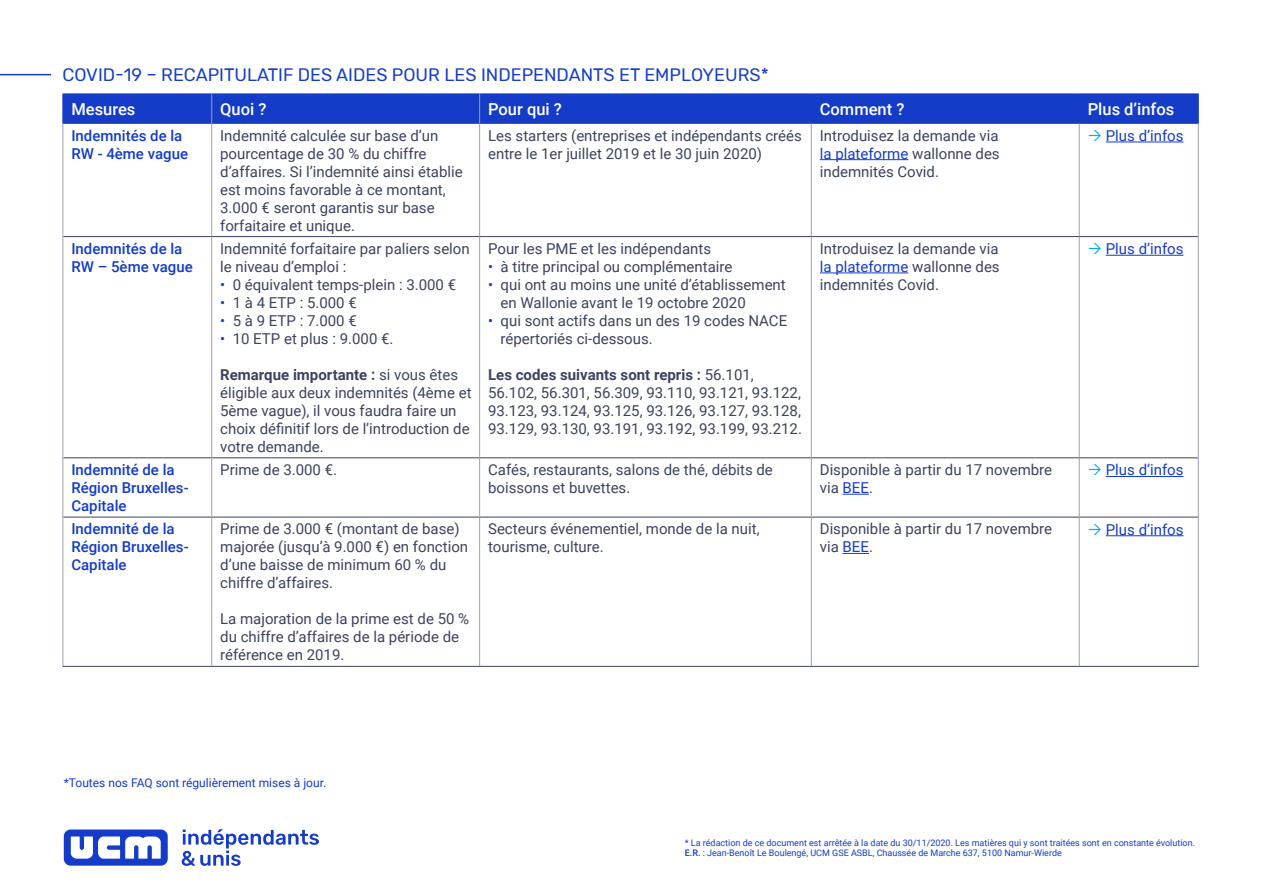
<style>
.page{position:relative;width:1263px;height:893px;background:#fff}
.page>*{position:absolute;margin:0;border:0;box-sizing:border-box;transform-origin:0 0}
.t1{font:18px "Rubik";color:#143cc8}
.t2{font:500 16.5px "Roboto";color:#fff}
.t3{font:15px/18px "Roboto";color:#3b435f}
.t4{font:500 15px/18px "Roboto";color:#143cc8}
.t5{font:15px "Roboto";color:#143cc8}
.t6{font:12px "Roboto";color:#143cc8}
.t7{font:9px/10.8px "Roboto";color:#143cc8}
.s1{color:#143cc8}
.s2{font-weight:700}
.s3{font-weight:500}
</style>
<div class="page">
<div style="left:64px;top:829px;width:104px;height:37px;background:#143cc8;border-radius:7px"></div>
<svg style="left:71px;top:836px;width:90px;height:23px"></svg>
<svg style="left:182px;top:829px;width:137px;height:37px"></svg>
<hr style="left:63px;top:123px;width:149px;height:1px;background:#3b435f">
<hr style="left:212px;top:123px;width:268px;height:1px;background:#3b435f">
<hr style="left:480px;top:123px;width:331px;height:1px;background:#3b435f">
<hr style="left:811px;top:123px;width:268px;height:1px;background:#3b435f">
<hr style="left:1079px;top:123px;width:120px;height:1px;background:#3b435f">
<hr style="left:63px;top:236px;width:149px;height:1px;background:#3b435f">
<hr style="left:212px;top:236px;width:268px;height:1px;background:#3b435f">
<hr style="left:480px;top:236px;width:331px;height:1px;background:#3b435f">
<hr style="left:811px;top:236px;width:268px;height:1px;background:#3b435f">
<hr style="left:1079px;top:236px;width:119px;height:1px;background:#3b435f">
<hr style="left:63px;top:457px;width:149px;height:1px;background:#3b435f">
<hr style="left:212px;top:457px;width:268px;height:1px;background:#3b435f">
<hr style="left:480px;top:457px;width:331px;height:1px;background:#3b435f">
<hr style="left:811px;top:457px;width:268px;height:1px;background:#3b435f">
<hr style="left:1079px;top:457px;width:119px;height:1px;background:#3b435f">
<hr style="left:63px;top:517px;width:149px;height:1px;background:#3b435f">
<hr style="left:212px;top:517px;width:268px;height:1px;background:#3b435f">
<hr style="left:480px;top:517px;width:331px;height:1px;background:#3b435f">
<hr style="left:811px;top:517px;width:268px;height:1px;background:#3b435f">
<hr style="left:1079px;top:517px;width:119px;height:1px;background:#3b435f">
<hr style="left:63px;top:666px;width:149px;height:1px;background:#3b435f">
<hr style="left:212px;top:666px;width:268px;height:1px;background:#3b435f">
<hr style="left:480px;top:666px;width:331px;height:1px;background:#3b435f">
<hr style="left:811px;top:666px;width:268px;height:1px;background:#3b435f">
<hr style="left:1079px;top:666px;width:120px;height:1px;background:#3b435f">
<hr style="left:63px;top:124px;width:1px;height:113px;background:#9da1af">
<hr style="left:211px;top:124px;width:1px;height:112px;background:#9da1af">
<hr style="left:479px;top:124px;width:1px;height:112px;background:#9da1af">
<hr style="left:811px;top:124px;width:1px;height:112px;background:#9da1af">
<hr style="left:1079px;top:124px;width:1px;height:112px;background:#9da1af">
<hr style="left:1198px;top:124px;width:1px;height:113px;background:#9da1af">
<hr style="left:63px;top:237px;width:1px;height:221px;background:#9da1af">
<hr style="left:211px;top:237px;width:1px;height:220px;background:#9da1af">
<hr style="left:479px;top:237px;width:1px;height:220px;background:#9da1af">
<hr style="left:811px;top:237px;width:1px;height:220px;background:#9da1af">
<hr style="left:1079px;top:237px;width:1px;height:220px;background:#9da1af">
<hr style="left:1198px;top:237px;width:1px;height:221px;background:#9da1af">
<hr style="left:63px;top:458px;width:1px;height:59px;background:#9da1af">
<hr style="left:211px;top:458px;width:1px;height:59px;background:#9da1af">
<hr style="left:479px;top:458px;width:1px;height:59px;background:#9da1af">
<hr style="left:811px;top:458px;width:1px;height:59px;background:#9da1af">
<hr style="left:1079px;top:458px;width:1px;height:59px;background:#9da1af">
<hr style="left:1198px;top:458px;width:1px;height:59px;background:#9da1af">
<hr style="left:63px;top:517px;width:1px;height:149px;background:#9da1af">
<hr style="left:211px;top:517px;width:1px;height:149px;background:#9da1af">
<hr style="left:479px;top:517px;width:1px;height:149px;background:#9da1af">
<hr style="left:811px;top:517px;width:1px;height:149px;background:#9da1af">
<hr style="left:1079px;top:517px;width:1px;height:149px;background:#9da1af">
<hr style="left:1198px;top:517px;width:1px;height:149px;background:#9da1af">
<div style="left:63px;top:94px;width:1136px;height:29px;background:#143cc8"></div>
<hr style="left:820px;top:159px;width:88px;height:1px;background:#143cc8">
<hr style="left:1106px;top:142px;width:77px;height:1px;background:#143cc8">
<hr style="left:820px;top:273px;width:88px;height:1px;background:#143cc8">
<hr style="left:1106px;top:255px;width:77px;height:1px;background:#143cc8">
<svg style="left:843px;top:494px;width:26px;height:1px"></svg>
<hr style="left:1106px;top:476px;width:77px;height:1px;background:#143cc8">
<svg style="left:843px;top:553px;width:26px;height:1px"></svg>
<hr style="left:1106px;top:535px;width:77px;height:1px;background:#143cc8">
<hr style="left:0;top:74px;width:51px;height:1px;background:#143cc8">
<p class="t1" style="left:63px;top:64px;width:708px">COVID-19 – RECAPITULATIF DES AIDES POUR LES INDEPENDANTS ET EMPLOYEURS*</p>
<p class="t2" style="left:71px;top:97px;width:66px">Mesures</p>
<p class="t2" style="left:220px;top:97px;width:48px">Quoi ?</p>
<p class="t2" style="left:488px;top:97px;width:75px">Pour qui ?</p>
<p class="t2" style="left:820px;top:97px;width:86px">Comment ?</p>
<p class="t2" style="left:1088px;top:97px;width:88px">Plus d’infos</p>
<p class="t4" style="left:71px;top:126px;width:118px">Indemnités de la<br>RW - 4ème vague</p>
<p class="t3" style="left:220px;top:126px;width:244px">Indemnité calculée sur base d’un pourcentage de 30 % du chiffre d’affaires. Si l’indemnité ainsi établie est moins favorable à ce montant,<br>3.000 € seront garantis sur base forfaitaire et unique.</p>
<p class="t3" style="left:488px;top:126px;width:315px">Les starters (entreprises et indépendants créés entre le 1er juillet 2019 et le 30 juin 2020)</p>
<p class="t3" style="left:820px;top:126px;width:181px;text-align:justify">Introduisez la demande via <span class="s1">la plateforme</span> wallonne des indemnités Covid.</p>
<p class="t5" style="left:1106px;top:125px;width:79px">Plus d’infos</p>
<p class="t4" style="left:71px;top:239px;width:123px">Indemnités de la<br>RW – 5ème vague</p>
<p class="t3" style="left:220px;top:239px;width:251px">Indemnité forfaitaire par paliers selon le niveau d’emploi :</p>
<p class="t3" style="left:220px;top:275px;width:237px"><span class="s1">•</span> 0 équivalent temps-plein : 3.000 €</p>
<p class="t3" style="left:220px;top:293px;width:138px"><span class="s1">•</span> 1 à 4 ETP : 5.000 €</p>
<p class="t3" style="left:220px;top:311px;width:138px"><span class="s1">•</span> 5 à 9 ETP : 7.000 €</p>
<p class="t3" style="left:220px;top:329px;width:175px"><span class="s1">•</span> 10 ETP et plus : 9.000 €.</p>
<p class="t3" style="left:220px;top:365px;width:253px"><span class="s2">Remarque importante :</span> si vous êtes éligible aux deux indemnités (4ème et 5ème vague), il vous faudra faire un choix définitif lors de l’introduction de votre demande.</p>
<p class="t3" style="left:820px;top:239px;width:181px;text-align:justify">Introduisez la demande via <span class="s1">la plateforme</span> wallonne des indemnités Covid.</p>
<p class="t5" style="left:1106px;top:238px;width:79px">Plus d’infos</p>
<p class="t3" style="left:488px;top:239px;width:224px">Pour les PME et les indépendants</p>
<p class="t3" style="left:488px;top:257px;width:246px"><span class="s1">•</span> à titre principal ou complémentaire</p>
<p class="t3" style="left:501px;top:275px;width:287px;text-indent:-12px"><span class="s1">•</span> qui ont au moins une unité d’établissement en Wallonie avant le 19 octobre 2020</p>
<p class="t3" style="left:501px;top:311px;width:288px;text-indent:-12px"><span class="s1">•</span> qui sont actifs dans un des 19 codes NACE répertoriés ci-dessous.</p>
<p class="t3" style="left:488px;top:365px;width:315px"><span class="s2">Les codes suivants sont repris :</span> 56.101, 56.102, 56.301, 56.309, 93.110, 93.121, 93.122, 93.123, 93.124, 93.125, 93.126, 93.127, 93.128, 93.129, 93.130, 93.191, 93.192, 93.199, 93.212.</p>
<p class="t4" style="left:71px;top:460px;width:119px">Indemnité de la<br>Région Bruxelles-<br>Capitale</p>
<p class="t3" style="left:220px;top:460px;width:118px">Prime de 3.000 €.</p>
<p class="t3" style="left:488px;top:460px;width:286px">Cafés, restaurants, salons de thé, débits de boissons et buvettes.</p>
<p class="t3" style="left:820px;top:460px;width:234px">Disponible à partir du 17 novembre via <span class="s1">BEE</span>.</p>
<p class="t5" style="left:1106px;top:460px;width:79px">Plus d’infos</p>
<p class="t4" style="left:71px;top:519px;width:119px">Indemnité de la<br>Région Bruxelles-<br>Capitale</p>
<p class="t3" style="left:220px;top:519px;width:249px">Prime de 3.000 € (montant de base) majorée (jusqu’à 9.000 €) en fonction d’une baisse de minimum 60 % du chiffre d’affaires.</p>
<p class="t3" style="left:220px;top:609px;width:251px">La majoration de la prime est de 50 % du chiffre d’affaires de la période de référence en 2019.</p>
<p class="t3" style="left:488px;top:519px;width:273px">Secteurs événementiel, monde de la nuit, tourisme, culture.</p>
<p class="t3" style="left:820px;top:519px;width:234px">Disponible à partir du 17 novembre via <span class="s1">BEE</span>.</p>
<p class="t5" style="left:1106px;top:519px;width:79px">Plus d’infos</p>
<p class="t6" style="left:64px;top:774px;width:264px">*Toutes nos FAQ sont régulièrement mises à jour.</p>
<p class="t7" style="left:685px;top:836px;width:512px">* La rédaction de ce document est arrêtée à la date du 30/11/2020. Les matières qui y sont traitées sont en constante évolution.<br><span class="s3">E.R.</span> : Jean-Benoît Le Boulengé, UCM GSE ASBL, Chaussée de Marche 637, 5100 Namur-Wierde</p>
</div>
